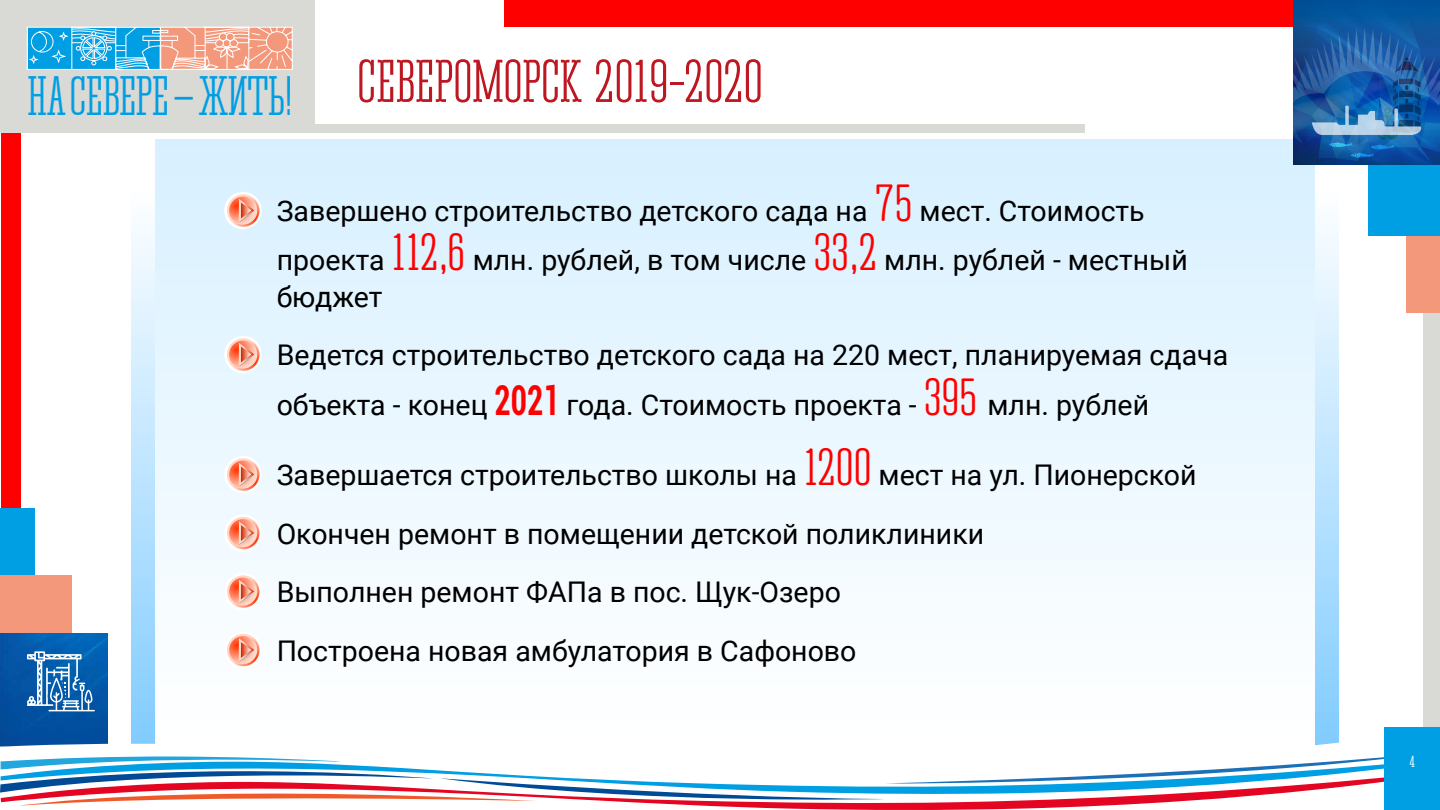
<style>
.page{position:relative;width:1440px;height:810px;background:#fff}
.page>*{position:absolute;margin:0;border:0;box-sizing:border-box;transform-origin:0 0}
.t1{font:56.25px "Corki Tuscan";color:#bd1721;scale:.95 1}
.t2{font:51.82px "Corki";letter-spacing:-.015em;color:#009ee3;scale:.92 1}
.t3{font:28.5px/58.5px "Roboto";color:#000}
.t4{font:15px "Corki Rounded";color:#fff}
.s1{font-family:"Corki Rounded";font-size:48.75px;color:#f00}
.s2{font-weight:700;font-stretch:condensed;font-size:41.25px;color:#f00}
</style>
<div class="page">
<div style="left:131px;top:140px;width:1208px;height:643px;background:linear-gradient(to bottom,#fff,#79c8ff)"></div>
<div style="left:155px;top:140px;width:1160px;height:643px;background:linear-gradient(to bottom,#d7f0ff,#fff)"></div>
<svg style="left:224px;top:192px;width:38px;height:37px"></svg>
<svg style="left:227px;top:194px;width:32px;height:33px"></svg>
<svg style="left:229px;top:197px;width:28px;height:28px"></svg>
<svg style="left:239px;top:199px;width:15px;height:23px"></svg>
<div style="left:224px;top:336px;width:38px;height:37px;background:#fff;border-radius:50%"></div>
<svg style="left:227px;top:338px;width:32px;height:33px"></svg>
<svg style="left:229px;top:341px;width:28px;height:28px"></svg>
<svg style="left:239px;top:343px;width:15px;height:23px"></svg>
<div style="left:224px;top:456px;width:38px;height:37px;background:#fff;border-radius:50%"></div>
<svg style="left:227px;top:458px;width:32px;height:33px"></svg>
<svg style="left:229px;top:461px;width:28px;height:28px"></svg>
<svg style="left:239px;top:463px;width:15px;height:23px"></svg>
<svg style="left:224px;top:514px;width:38px;height:38px"></svg>
<svg style="left:227px;top:517px;width:32px;height:32px"></svg>
<svg style="left:229px;top:519px;width:28px;height:28px"></svg>
<svg style="left:239px;top:521px;width:15px;height:24px"></svg>
<div style="left:224px;top:573px;width:38px;height:37px;background:#fff;border-radius:50%"></div>
<svg style="left:227px;top:575px;width:32px;height:33px"></svg>
<svg style="left:229px;top:578px;width:28px;height:28px"></svg>
<svg style="left:239px;top:580px;width:15px;height:23px"></svg>
<svg style="left:224px;top:631px;width:38px;height:38px"></svg>
<svg style="left:227px;top:634px;width:32px;height:32px"></svg>
<svg style="left:229px;top:636px;width:28px;height:28px"></svg>
<svg style="left:239px;top:638px;width:15px;height:24px"></svg>
<div style="left:1px;top:86px;width:19px;height:453px;background:#f00"></div>
<div style="left:0;top:509px;width:35px;height:156px;background:#009ee3"></div>
<div style="left:0;top:575px;width:72px;height:90px;background:#f3987a"></div>
<img style="left:0;top:633px;width:108px;height:100px">
<div style="left:1424px;top:245px;width:16px;height:527px;background:#d9d9d6"></div>
<div style="left:1406px;top:133px;width:34px;height:180px;background:#f3987a"></div>
<div style="left:504px;top:0;width:936px;height:27px;background:#f00"></div>
<div style="left:1368px;top:133px;width:72px;height:103px;background:#009ee3"></div>
<div style="left:0;top:124px;width:1084px;height:9px;background:#d9d9d6"></div>
<div style="left:0;top:0;width:315px;height:133px;background:#d9d9d6"></div>
<svg style="left:0;top:733px;width:1339px;height:2px"></svg>
<svg style="left:712px;top:806px;width:382px;height:4px;fill:#e30521"></svg>
<svg style="left:0;top:735px;width:1384px;height:71px"></svg>
<svg style="left:27px;top:26px;width:266px;height:44px;background:#9cb4c2"></svg>
<div style="left:1384px;top:728px;width:56px;height:82px;background:#009ee3"></div>
<img style="left:1294px;top:0;width:146px;height:165px">
<img style="left:1294px;top:27px;width:146px;height:131px">
<svg style="left:27px;top:651px;width:68px;height:60px;background:#4c8ac2"></svg>
<h2 class="t2" style="left:27px;top:67px;width:290px">НА СЕВЕРЕ – ЖИТЬ!</h2>
<h1 class="t1" style="left:358px;top:50px;width:428px">СЕВЕРОМОРСК 2019-2020</h1>
<p class="t3" style="left:277px;top:186px;width:913px;line-height:48.8px">Завершено строительство детского сада на <span class="s1">75</span> мест. Стоимость проекта <span class="s1">112,6</span> млн. рублей, в том числе <span class="s1">33,2</span> млн. рублей - местный</p>
<p class="t3" style="left:277px;top:266px;width:953px">бюджет<br>Ведется строительство детского сада на 220 мест, планируемая сдача</p>
<p class="t3" style="left:277px;top:374px;width:874px">объекта - конец <span class="s2">2021</span> года. Стоимость проекта - <span class="s1">395</span> млн. рублей</p>
<p class="t3" style="left:277px;top:445px;width:921px">Завершается строительство школы на <span class="s1">1200</span> мест на ул. Пионерской Окончен ремонт в помещении детской поликлиники<br>Выполнен ремонт ФАПа в пос. Щук-Озеро<br>Построена новая амбулатория в Сафоново</p>
<p class="t4" style="left:1410px;top:753px;width:7px">4</p>
</div>
